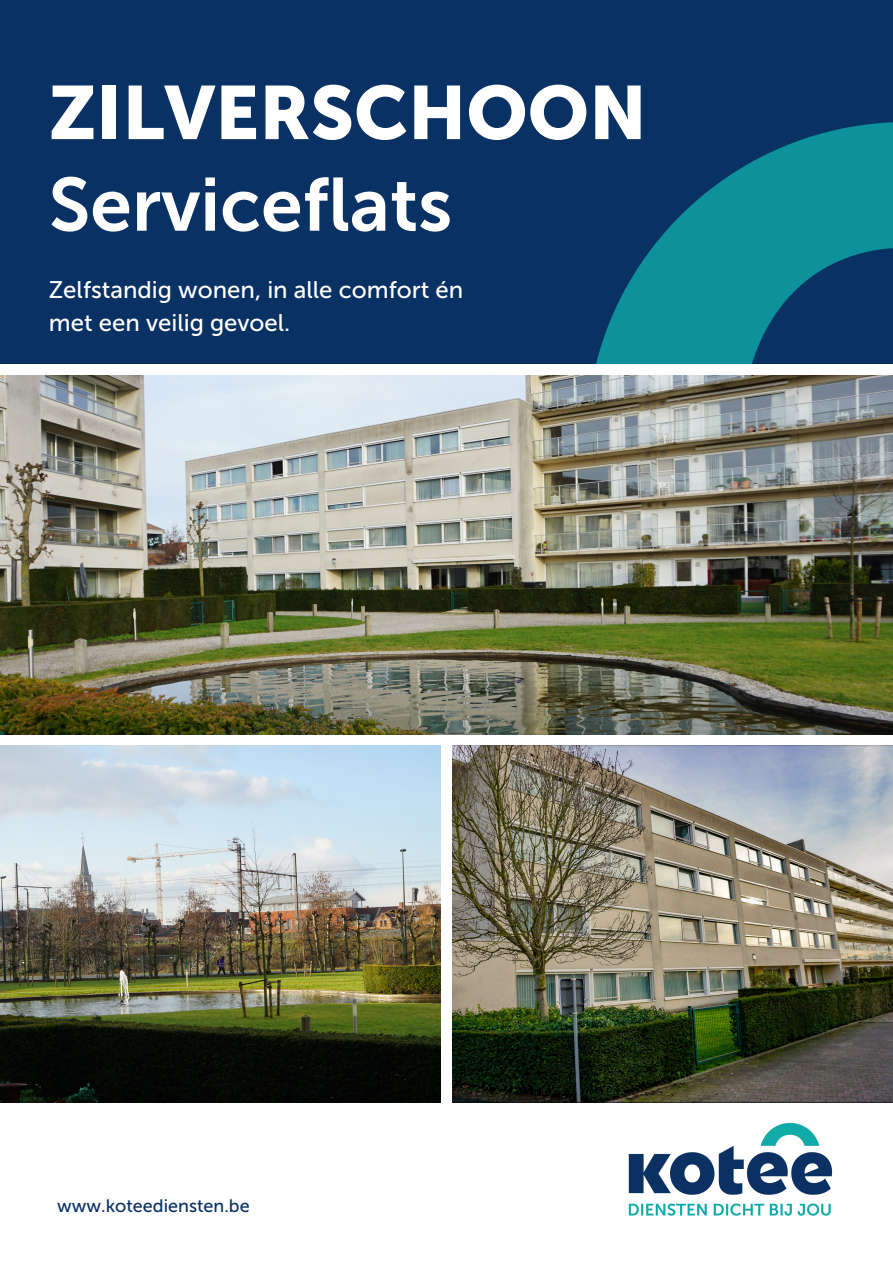
<style>
.page{position:relative;width:893px;height:1264px;background:#fff}
.page>*{position:absolute;margin:0;border:0;box-sizing:border-box;transform-origin:0 0}
.t1{font:75px "Museo Sans 900";color:#fff}
.t2{font:75px "Museo Sans 700";color:#fff}
.t3{font:24px/32.5px "Museo Sans 500";color:#fff}
.t4{font:18px "Museo Sans 500";color:#093163}
</style>
<div class="page">
<img style="left:0;top:375px;width:892px;height:359px">
<img style="left:0;top:745px;width:441px;height:357px">
<img style="left:452px;top:745px;width:440px;height:357px">
<img style="left:628px;top:1122px;width:204px;height:93px">
<div style="left:0;top:0;width:892px;height:364px;background:#093163"></div>
<img style="left:596px;top:122px;width:296px;height:242px">
<h1 class="t1" style="left:49px;top:69px;width:599px">ZILVERSCHOON</h1>
<h1 class="t2" style="left:49px;top:160px;width:405px">Serviceflats</h1>
<p class="t3" style="left:49px;top:274px;width:416px">Zelfstandig wonen, in alle comfort én met een veilig gevoel.</p>
<p class="t4" style="left:57px;top:1194px;width:194px">www.koteediensten.be</p>
</div>
